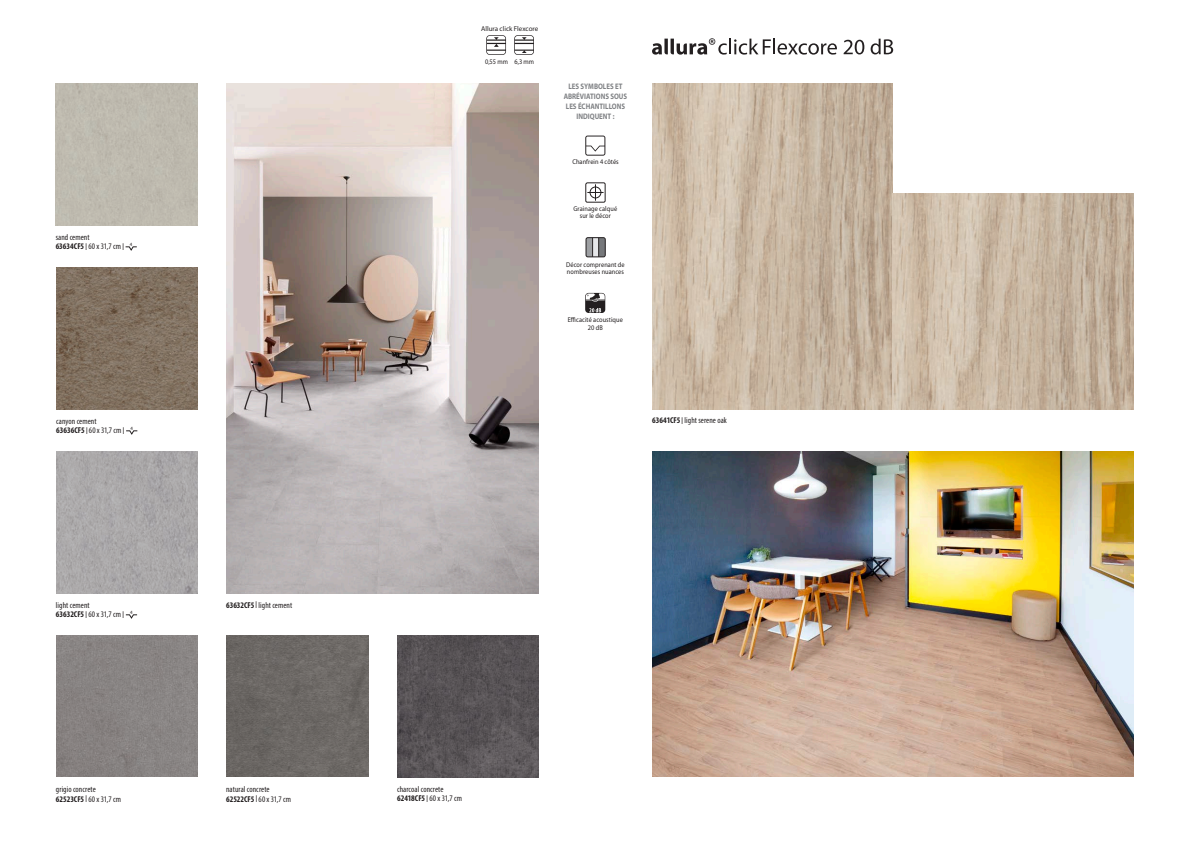
<style>
.page{position:relative;width:1191px;height:842px;background:#fff}
.page>*{position:absolute;margin:0;border:0;box-sizing:border-box;transform-origin:0 0}
.t1{font:condensed 8.5px/9.5px "Myriad Pro";letter-spacing:.01em;color:#231f20}
.t2{font:700 8px "Myriad Pro";color:#808285;scale:.85 1}
.t3{font:7px/7.5px "Myriad Pro";letter-spacing:.01em;color:#231f20;text-align:center;scale:.9 1}
.t4{font:7px "Myriad Pro";letter-spacing:.01em;color:#231f20}
.s1{font-weight:700}
.s2{font-size:10px}
</style>
<div class="page">
<svg style="left:55px;top:35px;width:484px;height:743px"></svg>
<img style="left:652px;top:38px;width:482px;height:739px">
<svg style="left:587px;top:239px;width:17px;height:16px"></svg>
<div style="left:585px;top:237px;width:21px;height:20px;border:1px solid #231f20;border-radius:2px"></div>
<div style="left:585px;top:182px;width:20px;height:20px;border:1px solid #231f20;border-radius:2px"></div>
<svg style="left:587px;top:184px;width:16px;height:17px"></svg>
<svg style="left:585px;top:136px;width:20px;height:20px"></svg>
<svg style="left:585px;top:293px;width:20px;height:20px"></svg>
<p class="t1" style="left:56px;top:232px;width:78px">sand cement<br><span class="s1">63634CF5</span> <span class="s2">I</span> 60 x 31,7 cm <span class="s2">I</span> <sup>4</sup></p>
<p class="t1" style="left:56px;top:416px;width:78px">canyon cement<br><span class="s1">63636CF5</span> <span class="s2">I</span> 60 x 31,7 cm <span class="s2">I</span> <sup>4</sup></p>
<p class="t1" style="left:56px;top:600px;width:78px">light cement<br><span class="s1">63632CF5</span> <span class="s2">I</span> 60 x 31,7 cm <span class="s2">I</span> <sup>4</sup></p>
<p class="t1" style="left:226px;top:600px;width:68px"><span class="s1">63632CF5</span> <span class="s2">I</span> light cement</p>
<p class="t4" style="left:481px;top:25px;width:59px">Allura click Flexcore</p>
<p class="t3" style="left:485px;top:58px;width:56px">0,55 mm 6,3 mm</p>
<p class="t2" style="left:568px;top:81px;width:65px">LES SYMBOLES ET</p>
<p class="t2" style="left:563px;top:91px;width:76px">ABRÉVIATIONS SOUS</p>
<p class="t2" style="left:566px;top:101px;width:71px">LES ÉCHANTILLONS</p>
<p class="t2" style="left:576px;top:111px;width:46px">INDIQUENT :</p>
<p class="t3" style="left:572px;top:159px;width:53px">Chanfrein 4 côtés</p>
<p class="t3" style="left:573px;top:205px;width:50px">Grainage calqué</p>
<p class="t3" style="left:580px;top:212px;width:36px">sur le décor</p>
<p class="t3" style="left:566px;top:261px;width:67px">Décor comprenant de</p>
<p class="t3" style="left:567px;top:268px;width:65px">nombreuses nuances</p>
<p class="t3" style="left:568px;top:316px;width:63px">Efficacité acoustique<br>20 dB</p>
<p class="t1" style="left:652px;top:415px;width:76px"><span class="s1">63641CF5</span> <span class="s2">I</span> light serene oak</p>
<p class="t1" style="left:56px;top:784px;width:67px">grigio concrete<br><span class="s1">62523CF5</span> <span class="s2">I</span> 60 x 31,7 cm</p>
<p class="t1" style="left:226px;top:784px;width:67px">natural concrete<br><span class="s1">62522CF5</span> <span class="s2">I</span> 60 x 31,7 cm</p>
<p class="t1" style="left:397px;top:784px;width:66px">charcoal concrete<br><span class="s1">62418CF5</span> <span class="s2">I</span> 60 x 31,7 cm</p>
</div>
